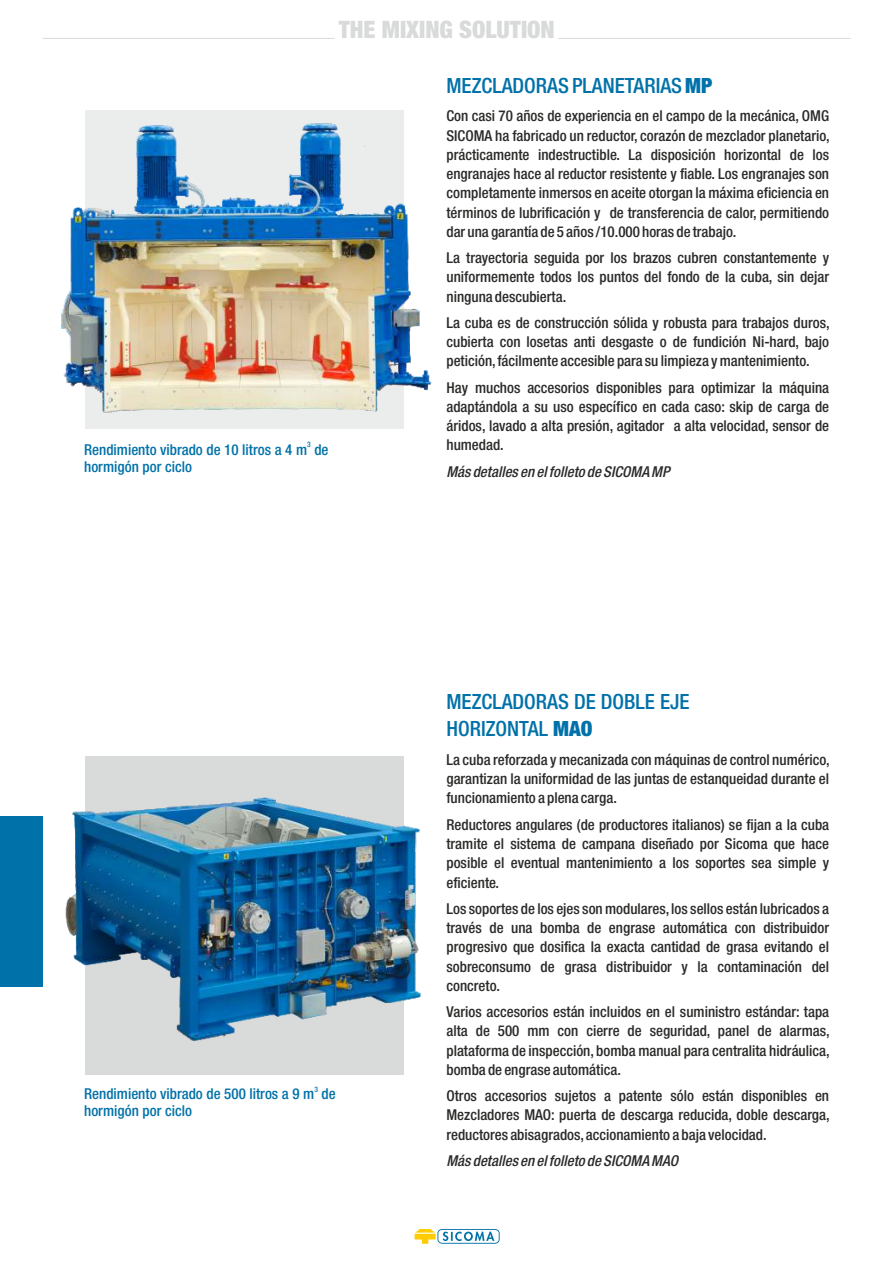
<style>
.page{position:relative;width:893px;height:1263px;background:#fff}
.page>*{position:absolute;margin:0;border:0;box-sizing:border-box;transform-origin:0 0}
.t1{font:900 condensed 24px "Helvetica Neue LT";color:#d9dada}
.t2{font:500 condensed 21px/27.5px "Helvetica Neue LT";color:#0071a9}
.t3{font:500 condensed 15px/19.2px "Helvetica Neue LT";color:#2b2a29;text-align:justify}
.t4{font:500 condensed 15px/16.8px "Helvetica Neue LT";color:#0071a9}
.t5{font:italic 500 condensed 15px "Helvetica Neue LT";color:#2b2a29}
.t6{font:500 condensed 7.5px "Helvetica Neue LT";color:#0071a9}
.s1{font-weight:900}
</style>
<div class="page">
<div style="left:85px;top:110px;width:319px;height:319px;background:#ebecec"></div>
<div style="left:85px;top:755px;width:319px;height:319px;background:#d9dada"></div>
<div style="left:0;top:816px;width:43px;height:170px;background:#0071a9"></div>
<img style="left:65px;top:797px;width:356px;height:244px">
<svg style="left:415px;top:1229px;width:85px;height:15px"></svg>
<img style="left:61px;top:123px;width:371px;height:290px">
<hr style="left:43px;top:38px;width:292px;height:1px;background:#d9dada">
<hr style="left:558px;top:38px;width:292px;height:1px;background:#d9dada">
<h1 class="t1" style="left:339px;top:15px;width:218px">THE MIXING SOLUTION</h1>
<p class="t6" style="left:307px;top:440px;width:5px">3</p>
<p class="t4" style="left:84px;top:441px;width:246px">Rendimiento vibrado de 10 litros a 4 m de hormigón por ciclo</p>
<h2 class="t2" style="left:446px;top:71px;width:267px">MEZCLADORAS PLANETARIAS <span class="s1">MP</span></h2>
<p class="t3" style="left:446px;top:106px;width:385px">Con casi 70 años de experiencia en el campo de la mecánica, OMG SICOMA ha fabricado un reductor, corazón de mezclador planetario, prácticamente indestructible. La disposición horizontal de los engranajes hace al reductor resistente y fiable. Los engranajes son completamente inmersos en aceite otorgan la máxima eficiencia en términos de lubrificación y de transferencia de calor, permitiendo dar una garantía de 5 años /10.000 horas de trabajo.</p>
<p class="t3" style="left:446px;top:248px;width:384px">La trayectoria seguida por los brazos cubren constantemente y uniformemente todos los puntos del fondo de la cuba, sin dejar ninguna descubierta.</p>
<p class="t3" style="left:446px;top:313px;width:385px">La cuba es de construcción sólida y robusta para trabajos duros, cubierta con losetas anti desgaste o de fundición Ni-hard, bajo petición,fácilmente accesible para su limpieza y mantenimiento.</p>
<p class="t3" style="left:446px;top:378px;width:384px">Hay muchos accesorios disponibles para optimizar la máquina adaptándola a su uso específico en cada caso: skip de carga de áridos, lavado a alta presión, agitador a alta velocidad, sensor de humedad.</p>
<p class="t5" style="left:446px;top:462px;width:225px">Más detalles en el folleto de SICOMA MP</p>
<p class="t6" style="left:314px;top:1084px;width:5px">3</p>
<p class="t4" style="left:84px;top:1085px;width:253px">Rendimiento vibrado de 500 litros a 9 m de hormigón por ciclo</p>
<h2 class="t2" style="left:446px;top:687px;width:245px">MEZCLADORAS DE DOBLE EJE<br>HORIZONTAL <span class="s1">MAO</span></h2>
<p class="t3" style="left:446px;top:750px;width:385px">La cuba reforzada y mecanizada con máquinas de control numérico, garantizan la uniformidad de las juntas de estanqueidad durante el funcionamiento a plena carga.</p>
<p class="t3" style="left:446px;top:815px;width:384px">Reductores angulares (de productores italianos) se fijan a la cuba tramite el sistema de campana diseñado por Sicoma que hace posible el eventual mantenimiento a los soportes sea simple y eficiente.</p>
<p class="t3" style="left:446px;top:899px;width:384px">Los soportes de los ejes son modulares,los sellos están lubricados a través de una bomba de engrase automática con distribuidor progresivo que dosifica la exacta cantidad de grasa evitando el sobreconsumo de grasa distribuidor y la contaminación del concreto.</p>
<p class="t3" style="left:446px;top:1002px;width:385px">Varios accesorios están incluidos en el suministro estándar: tapa alta de 500 mm con cierre de seguridad, panel de alarmas, plataforma de inspección, bomba manual para centralita hidráulica, bomba de engrase automática.</p>
<p class="t3" style="left:446px;top:1086px;width:385px">Otros accesorios sujetos a patente sólo están disponibles en Mezcladores MAO: puerta de descarga reducida, doble descarga, reductores abisagrados,accionamiento a baja velocidad.</p>
<p class="t5" style="left:446px;top:1151px;width:233px">Más detalles en el folleto de SICOMA MAO</p>
</div>
